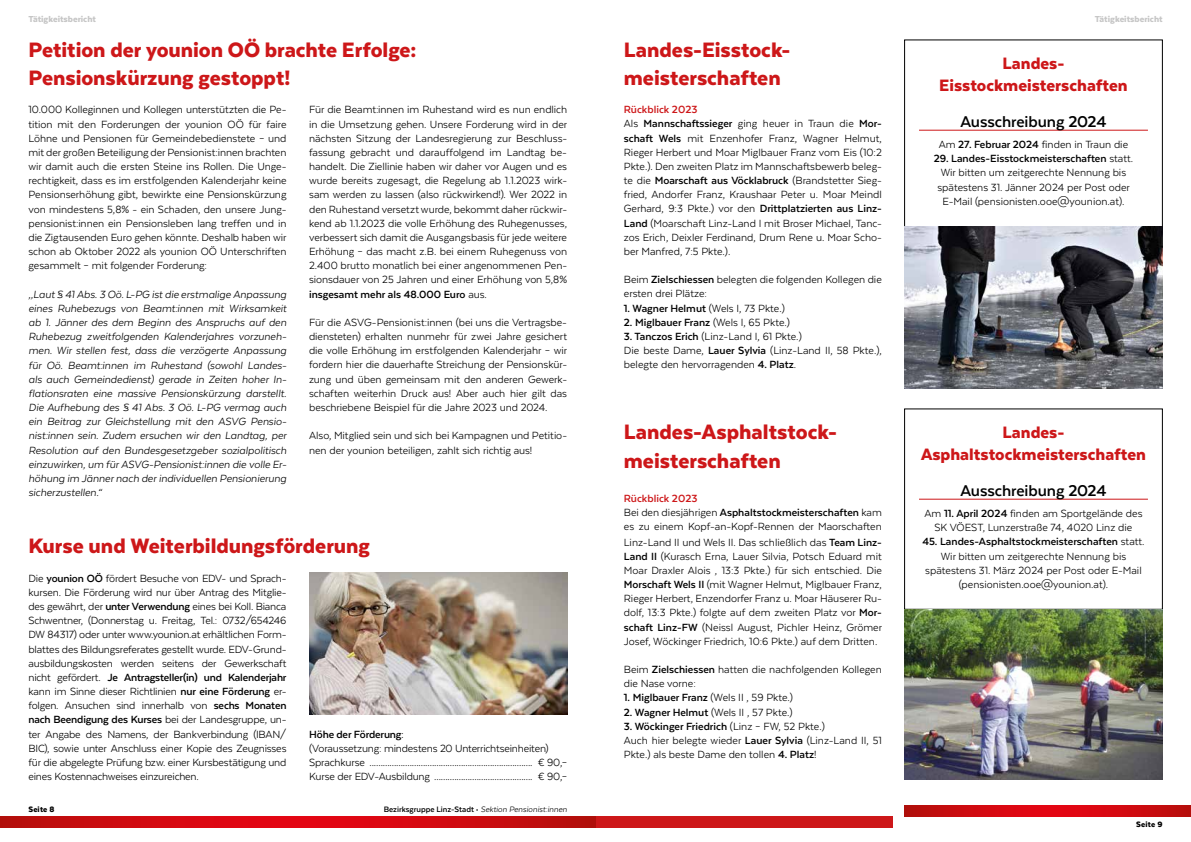
<style>
.page{position:relative;width:1191px;height:842px;background:#fff}
.page>*{position:absolute;margin:0;border:0;box-sizing:border-box;transform-origin:0 0}
.t1{font:900 24px/28.3px "Texta";color:#cd1719}
.t2{font:900 19px/22.8px "Texta";color:#cd1719;text-align:center}
.t3{font:700 18px "Texta";letter-spacing:-.005em;color:#000}
.t4{font:12px/14.2px "Texta";color:#000}
.t5{font:italic 12px/14.2px "Texta";letter-spacing:-.005em;color:#000;text-align:justify}
.t6{font:700 12px "Texta";color:#000}
.t7{font:900 10px "Texta";color:#c6c6c6}
.t8{font:700 9px "Texta";color:#000}
.t9{font:900 9px "Texta";letter-spacing:.02em;color:#000}
.s1{font-weight:700}
.s2{font-weight:400;font-style:italic}
.s3{font-weight:700;color:#cd1719}
.s4{font-weight:400}
</style>
<div class="page">
<div style="left:595px;top:816px;width:298px;height:12px;background:#cd1719"></div>
<svg style="left:0;top:816px;width:595px;height:12px;background:#cf0a10"></svg>
<svg style="left:904px;top:805px;width:287px;height:11px;background:#cf0a10"></svg>
<img style="left:309px;top:573px;width:258px;height:141px">
<hr style="left:919px;top:130px;width:229px;height:1px;background:#cd1719">
<hr style="left:919px;top:499px;width:229px;height:1px;background:#cd1719">
<img style="left:904px;top:227px;width:258px;height:161px">
<img style="left:904px;top:609px;width:258px;height:171px">
<p class="t7" style="left:28px;top:13px;width:69px">Tätigkeitsbericht</p>
<h1 class="t1" style="left:28px;top:35px;width:389px">Petition der younion OÖ brachte Erfolge:<br>Pensionskürzung gestoppt!</h1>
<p class="t4" style="left:28px;top:103px;width:260px;text-align:justify">10.000 Kolleginnen und Kollegen unterstützten die Pe&shy;tition mit den Forderungen der younion OÖ für faire Löhne und Pensionen für Gemeindebedienstete – und mit der großen Beteiligung der Pensionist:innen brachten wir damit auch die ersten Steine ins Rollen. Die Unge&shy;rechtigkeit, dass es im erstfolgenden Kalenderjahr keine Pensionserhöhung gibt, bewirkte eine Pensionskürzung von mindestens 5,8% - ein Schaden, den unsere Jung&shy;pensionist:innen ein Pensionsleben lang treffen und in die Zigtausenden Euro gehen könnte. Deshalb haben wir schon ab Oktober 2022 als younion OÖ Unterschriften gesammelt – mit folgender Forderung:</p>
<p class="t5" style="left:28px;top:287px;width:259px">„Laut § 41 Abs. 3 Oö. L-PG ist die erstmalige Anpassung eines Ruhebezugs von Beamt:innen mit Wirksamkeit ab 1. Jänner des dem Beginn des Anspruchs auf den Ruhebezug zweitfolgenden Kalenderjahres vorzuneh&shy;men. Wir stellen fest, dass die verzögerte Anpassung für Oö. Beamt:innen im Ruhestand (sowohl Landes&shy;als auch Gemeindedienst) gerade in Zeiten hoher In&shy;flationsraten eine massive Pensionskürzung darstellt.<br>Die Aufhebung des § 41 Abs. 3 Oö. L-PG vermag auch ein Beitrag zur Gleichstellung mit den ASVG Pensio&shy;nist:innen sein. Zudem ersuchen wir den Landtag, per Resolution auf den Bundesgesetzgeber sozialpolitisch einzuwirken, um für ASVG-Pensionist:innen die volle Er&shy;höhung im Jänner nach der individuellen Pensionierung sicherzustellen.“</p>
<p class="t4" style="left:309px;top:103px;width:259px;text-align:justify">Für die Beamt:innen im Ruhestand wird es nun endlich in die Umsetzung gehen. Unsere Forderung wird in der nächsten Sitzung der Landesregierung zur Beschluss&shy;fassung gebracht und darauffolgend im Landtag be&shy;handelt. Die Ziellinie haben wir daher vor Augen und es wurde bereits zugesagt, die Regelung ab 1.1.2023 wirk&shy;sam werden zu lassen (also rückwirkend!). Wer 2022 in den Ruhestand versetzt wurde, bekommt daher rückwir&shy;kend ab 1.1.2023 die volle Erhöhung des Ruhegenusses, verbessert sich damit die Ausgangsbasis für jede weitere Erhöhung – das macht z.B. bei einem Ruhegenuss von 2.400 brutto monatlich bei einer angenommenen Pen&shy;sionsdauer von 25 Jahren und einer Erhöhung von 5,8% <span class="s1">insgesamt mehr als 48.000 Euro</span> aus.</p>
<p class="t4" style="left:309px;top:315px;width:259px;text-align:justify">Für die ASVG-Pensionist:innen (bei uns die Vertragsbe&shy;diensteten) erhalten nunmehr für zwei Jahre gesichert die volle Erhöhung im erstfolgenden Kalenderjahr – wir fordern hier die dauerhafte Streichung der Pensionskür&shy;zung und üben gemeinsam mit den anderen Gewerk&shy;schaften weiterhin Druck aus! Aber auch hier gilt das beschriebene Beispiel für die Jahre 2023 und 2024.</p>
<p class="t4" style="left:309px;top:428px;width:259px">Also, Mitglied sein und sich bei Kampagnen und Petitio&shy;nen der younion beteiligen, zahlt sich richtig aus!</p>
<h1 class="t1" style="left:28px;top:531px;width:343px">Kurse und Weiterbildungsförderung</h1>
<p class="t4" style="left:28px;top:571px;width:259px;text-align:justify">Die <span class="s1">younion OÖ</span> fördert Besuche von EDV- und Sprach&shy;kursen. Die Förderung wird nur über Antrag des Mitglie&shy;des gewährt, der <span class="s1">unter Verwendung</span> eines bei Koll. Bianca Schwentner, (Donnerstag u. Freitag, Tel.: 0732/654246<br>DW 84317) oder unter www.younion.at erhältlichen Form&shy;blattes des Bildungsreferates gestellt wurde. EDV-Grund&shy;ausbildungskosten werden seitens der Gewerkschaft nicht gefördert. <span class="s1">Je Antragsteller(in) und Kalenderjahr </span>kann im Sinne dieser Richtlinien <span class="s1">nur eine Förderung</span> er&shy;folgen. Ansuchen sind innerhalb von <span class="s1">sechs Monaten nach Beendigung des Kurses</span> bei der Landesgruppe, un&shy;ter Angabe des Namens, der Bankverbindung (IBAN/ BIC), sowie unter Anschluss einer Kopie des Zeugnisses für die abgelegte Prüfung bzw. einer Kursbestätigung und eines Kostennachweises einzureichen.</p>
<p class="t6" style="left:309px;top:728px;width:96px">Höhe der Förderung:</p>
<p class="t4" style="left:309px;top:741px;width:259px">(Voraussetzung: mindestens 20 Unterrichtseinheiten)<br>Sprachkurse ......................................................................... € 90,–<br>Kurse der EDV-Ausbildung ............................................ € 90,–</p>
<p class="t9" style="left:28px;top:804px;width:28px">Seite 8</p>
<p class="t8" style="left:384px;top:804px;width:185px">Bezirksgruppe Linz-Stadt • <span class="s2">Sektion Pensionist:innen</span></p>
<h1 class="t1" style="left:624px;top:35px;width:168px">Landes-Eisstock&shy;meisterschaften</h1>
<p class="t4" style="left:624px;top:102px;width:259px"><span class="s3">Rückblick 2023<br></span>Als <span class="s1">Mannschaftssieger</span> ging heuer in Traun die <span class="s1">Mor&shy;schaft Wels</span> mit Enzenhofer Franz, Wagner Helmut, Rieger Herbert und Moar Miglbauer Franz vom Eis (10:2<br>Pkte.). Den zweiten Platz im Mannschaftsbewerb beleg&shy;te die <span class="s1">Moarschaft aus Vöcklabruck</span> (Brandstetter Sieg&shy;fried, Andorfer Franz, Kraushaar Peter u. Moar Meindl Gerhard, 9:3 Pkte.) vor den <span class="s1">Drittplatzierten aus Linz-Land</span> (Moarschaft Linz-Land I mit Broser Michael, Tanc&shy;zos Erich, Deixler Ferdinand, Drum Rene u. Moar Scho&shy;ber Manfred, 7:5 Pkte.).</p>
<p class="t4" style="left:624px;top:272px;width:259px">Beim <span class="s1">Zielschiessen</span> belegten die folgenden Kollegen die ersten drei Plätze:</p>
<p class="t4" style="left:624px;top:301px;width:163px"><span class="s1">1. Wagner Helmut</span> (Wels I, 73 Pkte.)</p>
<p class="t6" style="left:624px;top:316px;width:168px">2. Miglbauer Franz <span class="s4">(Wels I, 65 Pkte.)</span></p>
<p class="t4" style="left:624px;top:329px;width:259px"><span class="s1">3. Tanczos Erich</span> (Linz-Land I, 61 Pkte.)<br>Die beste Dame, <span class="s1">Lauer Sylvia</span> (Linz-Land II, 58 Pkte.), belegte den hervorragenden <span class="s1">4. Platz</span>.</p>
<h1 class="t1" style="left:624px;top:418px;width:215px">Landes-Asphaltstock&shy;meisterschaften</h1>
<p class="t4" style="left:624px;top:491px;width:259px"><span class="s3">Rückblick 2023<br></span>Bei den diesjährigen <span class="s1">Asphaltstockmeisterschaften</span> kam es zu einem Kopf-an-Kopf-Rennen der Maorschaften</p>
<p class="t4" style="left:624px;top:535px;width:260px;text-align:justify">Linz-Land II und Wels II. Das schließlich das <span class="s1">Team Linz-Land II</span> (Kurasch Erna, Lauer Silvia, Potsch Eduard mit Moar Draxler Alois , 13:3 Pkte.) für sich entschied. Die <span class="s1">Morschaft Wels II</span> (mit Wagner Helmut, Miglbauer Franz, Rieger Herbert, Enzendorfer Franz u. Moar Häuserer Ru&shy;dolf, 13:3 Pkte.) folgte auf dem zweiten Platz vor <span class="s1">Mor&shy;schaft Linz-FW</span> (Neissl August, Pichler Heinz, Grömer Josef, Wöckinger Friedrich, 10:6 Pkte.) auf dem Dritten.</p>
<p class="t4" style="left:624px;top:662px;width:259px">Beim <span class="s1">Zielschiessen</span> hatten die nachfolgenden Kollegen die Nase vorne:</p>
<p class="t6" style="left:624px;top:692px;width:171px">1. Miglbauer Franz <span class="s4">(Wels II , 59 Pkte.)</span></p>
<p class="t4" style="left:624px;top:705px;width:170px"><span class="s1">2. Wagner Helmut</span> (Wels II , 57 Pkte.)</p>
<p class="t4" style="left:624px;top:719px;width:259px"><span class="s1">3. Wöckinger Friedrich</span> (Linz – FW, 52 Pkte.)<br>Auch hier belegte wieder <span class="s1">Lauer Sylvia</span> (Linz-Land II, 51<br>Pkte.) als beste Dame den tollen <span class="s1">4. Platz</span>!</p>
<p class="t7" style="left:1095px;top:13px;width:69px">Tätigkeitsbericht</p>
<h2 class="t2" style="left:939px;top:51px;width:190px">Landes-<br>Eisstockmeisterschaften</h2>
<h3 class="t3" style="left:960px;top:112px;width:148px">Ausschreibung 2024</h3>
<p class="t4" style="left:938px;top:137px;width:191px">Am <span class="s1">27. Februar 2024</span> finden in Traun die</p>
<p class="t4" style="left:933px;top:151px;width:201px;text-align:center"><span class="s1">29. Landes-Eisstockmeisterschaften</span> statt.<br>Wir bitten um zeitgerechte Nennung bis spätestens 31. Jänner 2024 per Post oder E-Mail (pensionisten.ooe@younion.at).</p>
<h2 class="t2" style="left:921px;top:420px;width:226px">Landes-<br>Asphaltstockmeisterschaften</h2>
<h3 class="t3" style="left:960px;top:481px;width:148px">Ausschreibung 2024</h3>
<p class="t4" style="left:924px;top:506px;width:220px;text-align:center">Am <span class="s1">11. April 2024</span> finden am Sportgelände des<br>SK VÖEST, Lunzerstraße 74, 4020 Linz die</p>
<p class="t4" style="left:922px;top:535px;width:224px;text-align:center"><span class="s1">45. Landes-Asphaltstockmeisterschaften</span> statt.<br>Wir bitten um zeitgerechte Nennung bis spätestens 31. März 2024 per Post oder E-Mail (pensionisten.ooe@younion.at).</p>
<p class="t9" style="left:1136px;top:819px;width:28px">Seite 9</p>
</div>
